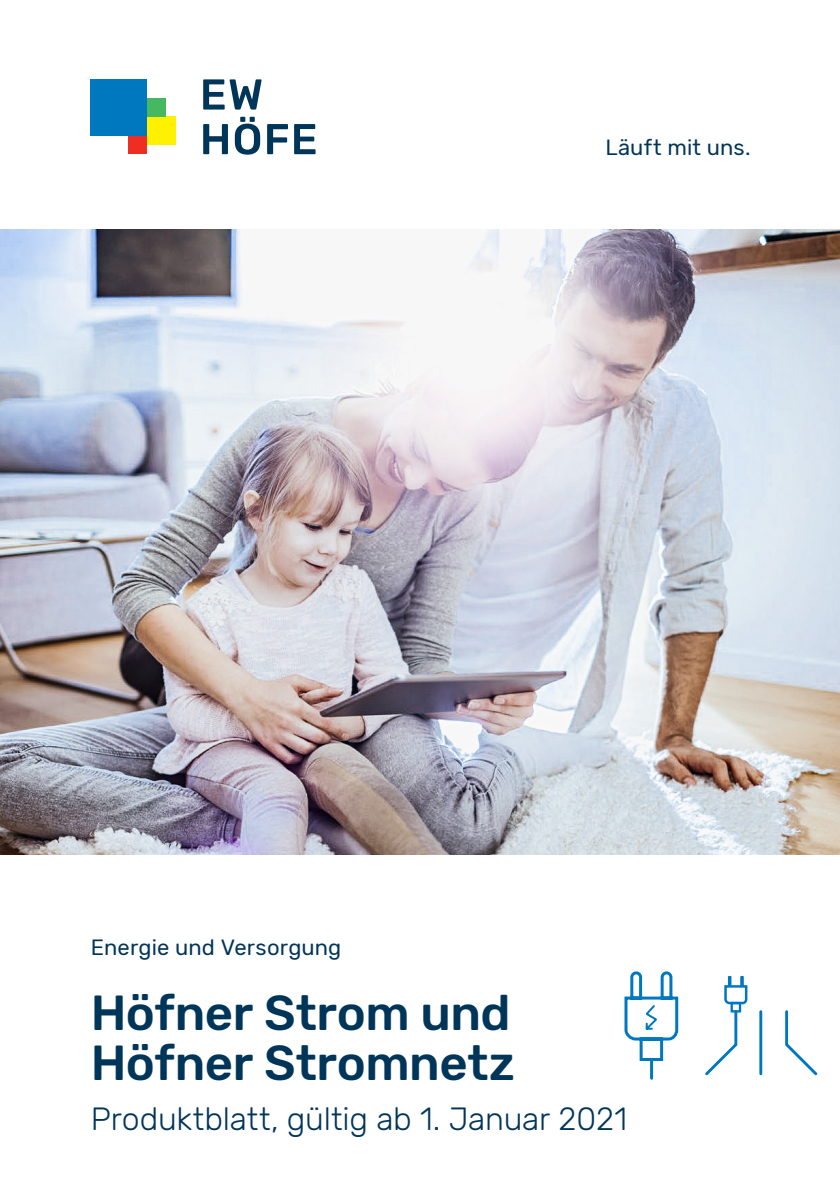
<style>
.page{position:relative;width:840px;height:1191px;background:#fff}
.page>*{position:absolute;margin:0;border:0;box-sizing:border-box;transform-origin:0 0}
.t1{font:500 49px/50px "Rubik";letter-spacing:-.01em;color:#00355a}
.t2{font:300 32px "Rubik";letter-spacing:-.005em;color:#00355a}
.t3{font:22px "Rubik";letter-spacing:.005em;color:#00355a}
</style>
<div class="page">
<div style="left:147px;top:117px;width:28px;height:28px;background:#fff101"></div>
<div style="left:128px;top:136px;width:19px;height:18px;background:#ee2e22"></div>
<div style="left:147px;top:98px;width:19px;height:19px;background:#46b85f"></div>
<div style="left:91px;top:79px;width:56px;height:57px;background:#0078c0"></div>
<svg style="left:203px;top:79px;width:58px;height:31px"></svg>
<svg style="left:203px;top:124px;width:25px;height:30px"></svg>
<svg style="left:235px;top:117px;width:25px;height:38px"></svg>
<svg style="left:267px;top:124px;width:21px;height:30px"></svg>
<svg style="left:294px;top:124px;width:21px;height:30px"></svg>
<img style="left:0;top:229px;width:839px;height:625px">
<svg style="left:624px;top:971px;width:53px;height:108px"></svg>
<svg style="left:705px;top:976px;width:111px;height:99px"></svg>
<p class="t3" style="left:605px;top:134px;width:146px">Läuft mit uns.</p>
<p class="t3" style="left:91px;top:934px;width:252px">Energie und Versorgung</p>
<h1 class="t1" style="left:91px;top:989px;width:425px">Höfner Strom und<br>Höfner Stromnetz</h1>
<p class="t2" style="left:91px;top:1100px;width:537px">Produktblatt, gültig ab 1. Januar 2021</p>
</div>
